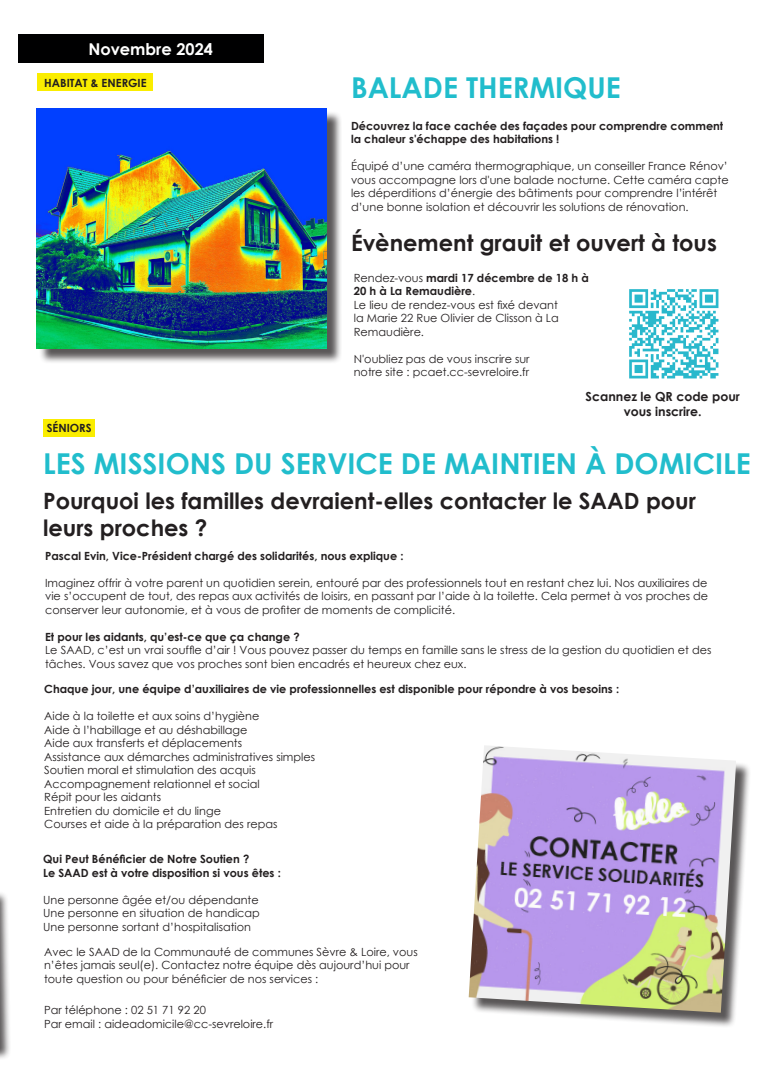
<style>
.page{position:relative;width:780px;height:1088px;background:#fff}
.page>*{position:absolute;margin:0;border:0;box-sizing:border-box;transform-origin:0 0}
.Text_Kopfzeile_Fußzeile___Zentriert_ausr{font:700 28.75px "Century Gothic";color:#21bdcc}
.t1{font:700 22.5px/27px "Century Gothic";color:#231f20}
.t2{font:700 16.25px "Century Gothic";color:#fff}
.t3{font:700 12.5px/15px "Century Gothic";color:#231f20;text-align:center}
.t4{font:11.25px/13.5px "Century Gothic";color:#231f20}
.Text_Kopfzeile_Fußzeile___Zentriert_ausr-2{font:700 11.25px/13.5px "Century Gothic";color:#231f20}
.s1{font-weight:400}
</style>
<div class="page">
<div style="left:18px;top:34px;width:246px;height:29px;background:#000001"></div>
<div style="left:37px;top:74px;width:115px;height:17px;background:#faed00"></div>
<div style="left:43px;top:419px;width:52px;height:17px;background:#faed00"></div>
<img style="left:629px;top:289px;width:90px;height:90px">
<div style="left:39px;top:110px;width:303px;height:254px;background:#231f20;opacity:.75"></div>
<img style="left:37px;top:109px;width:289px;height:239px">
<div style="left:471px;top:747px;width:280px;height:281px;background:#231f20;opacity:.75"></div>
<img style="left:468px;top:746px;width:268px;height:266px">
<div style="left:0;top:891px;width:11px;height:172px;background:#231f20;opacity:.75"></div>
<h3 class="t2" style="left:88px;top:37px;width:126px">Novembre 2024</h3>
<p class="Text_Kopfzeile_Fußzeile___Zentriert_ausr-2" style="left:44px;top:75px;width:104px">HABITAT &amp; ENERGIE</p>
<p class="Text_Kopfzeile_Fußzeile___Zentriert_ausr" style="left:351px;top:66px;width:271px">BALADE THERMIQUE</p>
<p class="Text_Kopfzeile_Fußzeile___Zentriert_ausr-2" style="left:351px;top:118px;width:374px">Découvrez la face cachée des façades pour comprendre comment la chaleur s'échappe des habitations !</p>
<p class="t4" style="left:351px;top:159px;width:379px">Équipé d’une caméra thermographique, un conseiller France Rénov’ vous accompagne lors d'une balade nocturne. Cette caméra capte les déperditions d’énergie des bâtiments pour comprendre l’intérêt d’une bonne isolation et découvrir les solutions de rénovation.</p>
<p class="t1" style="left:351px;top:229px;width:367px">Évènement grauit et ouvert à tous</p>
<p class="Text_Kopfzeile_Fußzeile___Zentriert_ausr-2" style="left:47px;top:421px;width:47px">SÉNIORS</p>
<p class="Text_Kopfzeile_Fußzeile___Zentriert_ausr-2" style="left:354px;top:270px;width:236px"><span class="s1">Rendez-vous</span> mardi 17 décembre de 18 h à<br>20 h à La Remaudière<span class="s1">.</span></p>
<p class="t4" style="left:354px;top:298px;width:206px;text-align:justify">Le lieu de rendez-vous est fixé devant la Marie 22 Rue Olivier de Clisson à La Remaudière.</p>
<p class="t4" style="left:354px;top:352px;width:177px">N'oubliez pas de vous inscrire sur notre site : pcaet.cc-sevreloire.fr</p>
<p class="t3" style="left:585px;top:389px;width:156px">Scannez le QR code pour vous inscrire.</p>
<p class="Text_Kopfzeile_Fußzeile___Zentriert_ausr" style="left:43px;top:442px;width:709px">LES MISSIONS DU SERVICE DE MAINTIEN À DOMICILE</p>
<p class="t1" style="left:43px;top:486px;width:654px">Pourquoi les familles devraient-elles contacter le SAAD pour leurs proches ?</p>
<p class="Text_Kopfzeile_Fußzeile___Zentriert_ausr-2" style="left:45px;top:548px;width:360px">Pascal Evin, Vice-Président chargé des solidarités, nous explique :</p>
<p class="t4" style="left:45px;top:576px;width:664px;text-align:justify">Imaginez offrir à votre parent un quotidien serein, entouré par des professionnels tout en restant chez lui. Nos auxiliaires de vie s’occupent de tout, des repas aux activités de loisirs, en passant par l’aide à la toilette. Cela permet à vos proches de conserver leur autonomie, et à vous de profiter de moments de complicité.</p>
<p class="Text_Kopfzeile_Fußzeile___Zentriert_ausr-2" style="left:45px;top:629px;width:256px">Et pour les aidants, qu’est-ce que ça change ?</p>
<p class="t4" style="left:45px;top:643px;width:667px">Le SAAD, c’est un vrai souffle d’air ! Vous pouvez passer du temps en famille sans le stress de la gestion du quotidien et des tâches. Vous savez que vos proches sont bien encadrés et heureux chez eux.</p>
<p class="Text_Kopfzeile_Fußzeile___Zentriert_ausr-2" style="left:44px;top:682px;width:576px">Chaque jour, une équipe d’auxiliaires de vie professionnelles est disponible pour répondre à vos besoins :</p>
<p class="t4" style="left:44px;top:709px;width:217px">Aide à la toilette et aux soins d’hygiène</p>
<p class="t4" style="left:44px;top:723px;width:205px">Aide à l’habillage et au déshabillage</p>
<p class="t4" style="left:44px;top:736px;width:199px">Aide aux transferts et déplacements</p>
<p class="t4" style="left:44px;top:750px;width:272px">Assistance aux démarches administratives simples</p>
<p class="t4" style="left:44px;top:763px;width:213px">Soutien moral et stimulation des acquis</p>
<p class="t4" style="left:44px;top:777px;width:217px">Accompagnement relationnel et social</p>
<p class="t4" style="left:44px;top:790px;width:118px">Répit pour les aidants</p>
<p class="t4" style="left:44px;top:804px;width:178px">Entretien du domicile et du linge</p>
<p class="t4" style="left:44px;top:817px;width:235px">Courses et aide à la préparation des repas</p>
<p class="Text_Kopfzeile_Fußzeile___Zentriert_ausr-2" style="left:43px;top:852px;width:208px">Qui Peut Bénéficier de Notre Soutien ?</p>
<p class="Text_Kopfzeile_Fußzeile___Zentriert_ausr-2" style="left:43px;top:865px;width:239px">Le SAAD est à votre disposition si vous êtes :</p>
<p class="t4" style="left:43px;top:893px;width:217px">Une personne âgée et/ou dépendante</p>
<p class="t4" style="left:43px;top:906px;width:218px">Une personne en situation de handicap</p>
<p class="t4" style="left:43px;top:920px;width:209px">Une personne sortant d’hospitalisation</p>
<p class="t4" style="left:44px;top:944px;width:375px">Avec le SAAD de la Communauté de communes Sèvre &amp; Loire, vous n’êtes jamais seul(e). Contactez notre équipe dès aujourd’hui pour toute question ou pour bénéficier de nos services :</p>
<p class="t4" style="left:44px;top:1003px;width:163px">Par téléphone : 02 51 71 92 20</p>
<p class="t4" style="left:44px;top:1016px;width:231px">Par email : aideadomicile@cc-sevreloire.fr</p>
</div>
